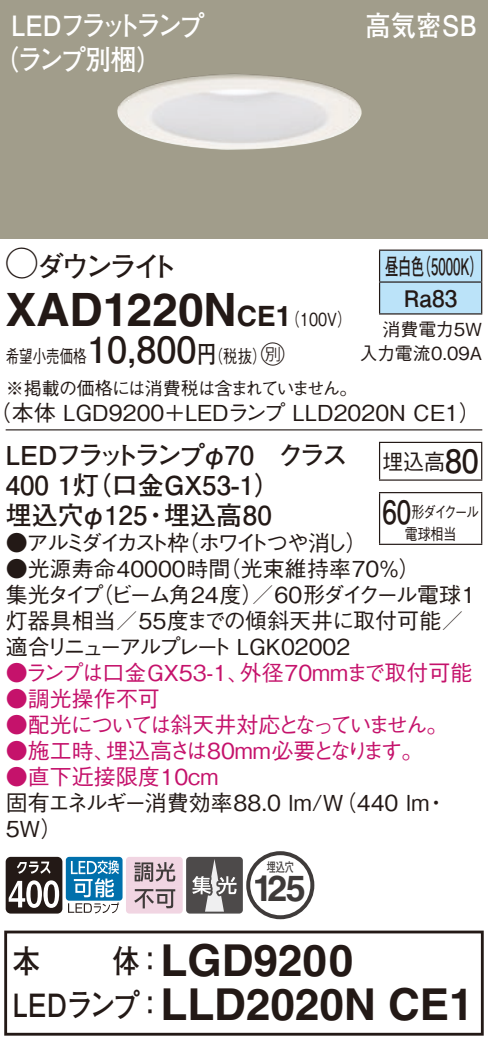
<style>
.page{position:relative;width:488px;height:1047px;background:#fff}
.page>*{position:absolute;margin:0;border:0;box-sizing:border-box;transform-origin:0 0}
.t1{font:700 46px "Helvetica LT Std";color:#231916}
.t2{font:700 44px/44px "Helvetica LT Std";color:#231916;text-align:center}
.t3{font:700 36px "Helvetica LT Std";color:#3e3a39}
.t4{font:700 32px "Futo Go B101 Pro";color:#231916;scale:.85 1}
.t5{font:700 28px/34px "Futo Go B101 Pro";letter-spacing:-.12em;color:#fff;scale:.9 1}
.t6{font:700 28px "Futo Go B101 Pro";letter-spacing:-.15em;color:#231916}
.t7{font:700 28px "Futo Go B101 Pro";letter-spacing:-.06em;color:#fff;scale:.9 1}
.t8{font:700 26px/30px "Futo Go B101 Pro";color:#231916}
.t9{font:700 22.8px/32px "Futo Go B101 Pro";color:#231916;text-align:center;scale:.58 1}
.t10{font:500 22px/26px "Gothic BBB Pro";color:#231916}
.t11{font:500 22px "Gothic BBB Pro";color:#c5126b}
.t12{font:500 22px "Gothic BBB Pro";letter-spacing:-.11em;color:#c5126b}
.t13{font:500 22px "Gothic BBB Pro";letter-spacing:-.165em;color:#231916}
.t14{font:500 22px "Gothic BBB Pro";color:#231916;scale:.95 1}
.t15{font:500 18px/31.6px "Gothic BBB Pro";letter-spacing:-.035em;color:#231916;scale:.75 1}
.t16{font:500 18px/24px "Gothic BBB Pro";color:#231916;text-align:right}
.t17{font:500 16px/22px "Gothic BBB Pro";letter-spacing:-.11em;color:#231916;text-align:center;scale:.81 1}
.t18{font:13.2px "Futo Go B101 Pro Bold 90 pv RKSJ H";color:#3f3b3a;scale:.7 1}
.s1{font-family:"Ford Classification 1";font-weight:400;font-size:32px}
.s2{font-size:28px}
.s3{font-family:"Gothic BBB Pro";font-weight:500;font-size:18px}
.s4{font-family:"Futo Go B101 Pro";font-weight:700;font-size:36px}
.s5{font-family:"Futo Go B101 Pro";font-weight:700;font-size:24px}
.s6{font-family:"Ford Classification 1";font-weight:400;font-size:24px}
.s7{font-family:"Futo Go B101 Pro";font-weight:700;font-size:32px}
.s8{font-family:"Futo Go B101 Pro";font-size:32px}
</style>
<div class="page">
<div style="left:0;top:0;width:488px;height:238px;background:#a19d8b"></div>
<img style="left:117px;top:74px;width:245px;height:76px">
<div style="left:380px;top:251px;width:101px;height:62px;background:#bbe3f9"></div>
<hr style="left:379px;top:249px;width:103px;height:2px;background:#231916">
<hr style="left:379px;top:251px;width:1px;height:30px;background:#231916">
<hr style="left:481px;top:251px;width:1px;height:30px;background:#231916">
<hr style="left:379px;top:281px;width:103px;height:2px;background:#231916">
<hr style="left:379px;top:283px;width:1px;height:30px;background:#231916">
<hr style="left:481px;top:283px;width:1px;height:30px;background:#231916">
<hr style="left:379px;top:313px;width:103px;height:1px;background:#231916">
<hr style="left:6px;top:429px;width:476px;height:1px;background:#231916">
<hr style="left:379px;top:443px;width:1px;height:36px;background:#231916">
<hr style="left:379px;top:442px;width:103px;height:1px;background:#231916">
<hr style="left:481px;top:443px;width:1px;height:36px;background:#231916">
<hr style="left:379px;top:479px;width:103px;height:2px;background:#231916">
<hr style="left:379px;top:493px;width:1px;height:50px;background:#231916">
<hr style="left:379px;top:492px;width:103px;height:1px;background:#231916">
<hr style="left:481px;top:493px;width:1px;height:50px;background:#231916">
<hr style="left:379px;top:543px;width:103px;height:2px;background:#231916">
<svg style="left:6px;top:856px;width:56px;height:57px"></svg>
<div style="left:66px;top:856px;width:56px;height:44px;background:#0070ac;border-radius:3px"></div>
<svg style="left:68px;top:860px;width:51px;height:53px"></svg>
<svg style="left:126px;top:851px;width:188px;height:68px"></svg>
<div style="left:250px;top:855px;width:60px;height:60px;background:#fff;border-radius:50%"></div>
<div style="left:4px;top:930px;width:479px;height:105px;border:3px solid #231916"></div>
<p class="t5" style="left:-7px;top:5px;width:236px;text-indent:18px">LEDフラットランプ（ランプ別梱）</p>
<p class="t7" style="left:365px;top:3px;width:125px">高気密SB</p>
<p class="t6" style="left:6px;top:244px;width:174px"><span class="s1">A</span>ダウンライト</p>
<h1 class="t1" style="left:6px;top:281px;width:347px">XAD1220N<span class="s2">CE1</span><span class="s3">（100V）</span></h1>
<p class="t15" style="left:6px;top:338px;width:470px">希望小売価格<span class="s4">10,800</span><span class="s5">円</span>（税抜）<span class="s6">C<br></span>※掲載の価格には消費税は含まれていません。</p>
<p class="t10" style="left:-10px;top:397px;width:492px">（本体 LGD9200＋LEDランプ LLD2020N CE1）</p>
<p class="t9" style="left:385px;top:247px;width:170px">昼白色（5000K）<br>Ra83</p>
<p class="t16" style="left:359px;top:315px;width:124px">消費電力5W<br>入力電流0.09A</p>
<p class="t8" style="left:6px;top:436px;width:343px">LEDフラットランプφ70　クラス<br>400 1灯（口金GX53-1）<br>埋込穴φ125・埋込高80</p>
<p class="t13" style="left:6px;top:525px;width:363px">●アルミダイカスト枠（ホワイトつや消し）</p>
<p class="t10" style="left:6px;top:553px;width:471px">●光源寿命40000時間（光束維持率70％）<br>集光タイプ（ビーム角24度）／60形ダイクール電球1灯器具相当／55度までの傾斜天井に取付可能／適合リニューアルプレート LGK02002</p>
<p class="t11" style="left:6px;top:655px;width:468px">●ランプは口金GX53-1、外径70mmまで取付可能</p>
<p class="t11" style="left:6px;top:681px;width:156px">●調光操作不可</p>
<p class="t12" style="left:6px;top:707px;width:444px">●配光については斜天井対応となっていません。</p>
<p class="t11" style="left:6px;top:733px;width:419px">●施工時、埋込高さは80mm必要となります。</p>
<p class="t11" style="left:6px;top:759px;width:214px">●直下近接限度10cm</p>
<p class="t10" style="left:6px;top:787px;width:443px">固有エネルギー消費効率88.0 lm/W（440 lm・<br>5W）</p>
<p class="t14" style="left:382px;top:443px;width:103px">埋込高<span class="s7">80</span></p>
<p class="t17" style="left:382px;top:498px;width:121px"><span class="s7">60</span>形ダイクール電球相当</p>
<p class="t18" style="left:266px;top:856px;width:41px">埋込穴</p>
<h3 class="t3" style="left:253px;top:866px;width:54px">125</h3>
<h2 class="t2" style="left:13px;top:937px;width:462px"><span class="s8">体：</span>LGD9200<br><span class="s8">LEDランプ：</span>LLD2020N CE1</h2>
<h3 class="t4" style="left:13px;top:935px;width:34px">本</h3>
</div>
